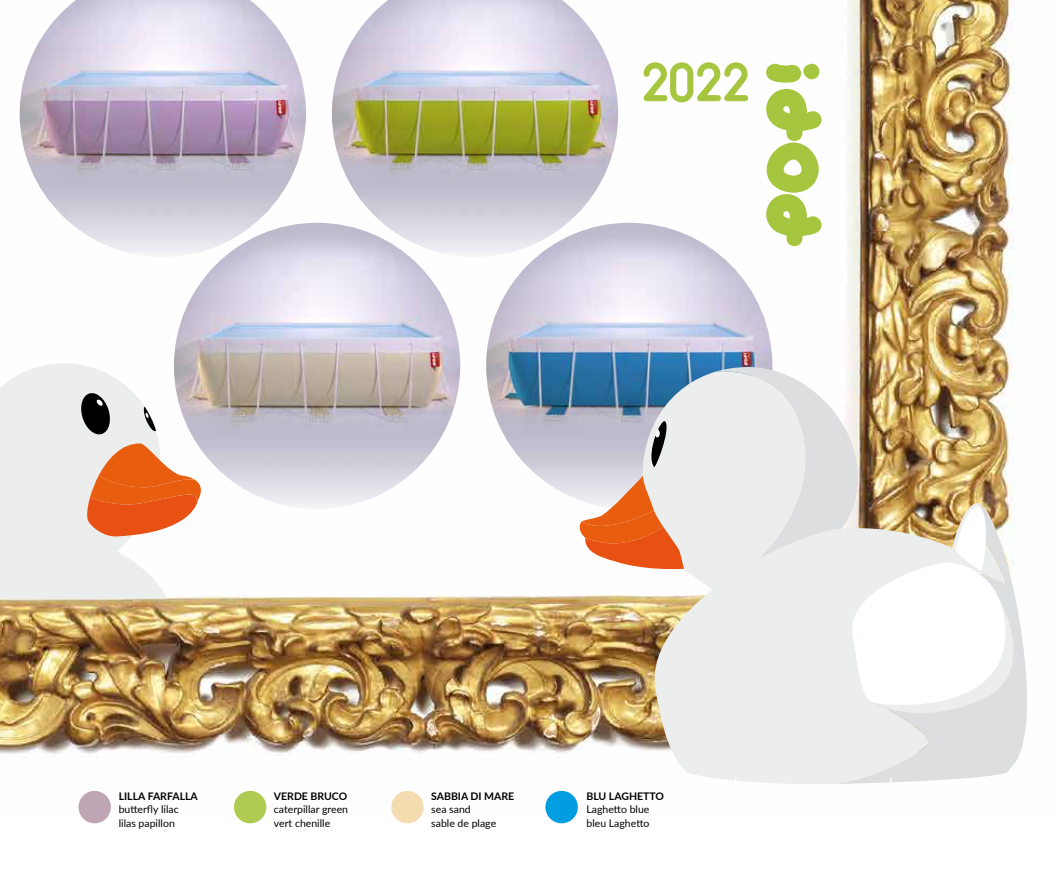
<style>
.page{position:relative;width:1063px;height:893px;background:#fff}
.page>*{position:absolute;margin:0;border:0;box-sizing:border-box;transform-origin:0 0}
.t1{font:57px "Duepuntozerobold";color:#a6c63f}
.t2{font:10.5px/13.5px "Lato";color:#000}
.t3{font:700 10.5px "Lato";color:#000}
</style>
<div class="page">
<img style="left:0;top:0;width:1014px;height:818px">
<img style="left:332px;top:0;width:286px;height:257px">
<img style="left:20px;top:0;width:286px;height:257px">
<img style="left:486px;top:223px;width:286px;height:286px;border-radius:143px">
<img style="left:174px;top:223px;width:286px;height:286px;border-radius:143px">
<svg style="left:0;top:363px;width:223px;height:237px"></svg>
<svg style="left:643px;top:370px;width:71px;height:221px;background:#c0cfda"></svg>
<svg style="left:1011px;top:727px;width:15px;height:57px"></svg>
<svg style="left:645px;top:502px;width:366px;height:283px;background:#e6e4de"></svg>
<svg style="left:649px;top:420px;width:22px;height:49px"></svg>
<svg style="left:578px;top:476px;width:106px;height:94px;background:#eba07d"></svg>
<svg style="left:714px;top:366px;width:313px;height:361px"></svg>
<hr style="left:112px;top:777px;width:1px;height:64px;background:#fff">
<hr style="left:267px;top:777px;width:1px;height:64px;background:#fff">
<hr style="left:425px;top:777px;width:1px;height:64px;background:#fff">
<hr style="left:580px;top:777px;width:1px;height:64px;background:#fff">
<hr style="left:735px;top:777px;width:1px;height:64px;background:#fff">
<hr style="left:890px;top:777px;width:2px;height:64px;background:#fff">
<div style="left:78px;top:791px;width:33px;height:32px;background:#c0a5b4;border-radius:50%"></div>
<div style="left:234px;top:791px;width:32px;height:32px;background:#b0cb52;border-radius:50%"></div>
<div style="left:391px;top:791px;width:33px;height:32px;background:#f4dcb1;border-radius:50%"></div>
<div style="left:545px;top:791px;width:33px;height:32px;background:#009ee0;border-radius:50%"></div>
<svg style="left:766px;top:64px;width:53px;height:19px"></svg>
<svg style="left:766px;top:89px;width:56px;height:157px"></svg>
<h1 class="t1" style="left:642px;top:50px;width:109px">2022</h1>
<p class="t3" style="left:119px;top:788px;width:81px">LILLA FARFALLA</p>
<p class="t2" style="left:119px;top:802px;width:61px">butterfly lilac lilas papillon</p>
<p class="t3" style="left:274px;top:788px;width:75px">VERDE BRUCO</p>
<p class="t2" style="left:274px;top:802px;width:76px">caterpillar green vert chenille</p>
<p class="t3" style="left:431px;top:788px;width:84px">SABBIA DI MARE</p>
<p class="t2" style="left:431px;top:802px;width:66px">sea sand sable de plage</p>
<p class="t3" style="left:586px;top:788px;width:79px">BLU LAGHETTO</p>
<p class="t2" style="left:586px;top:802px;width:64px">Laghetto blue bleu Laghetto</p>
</div>
